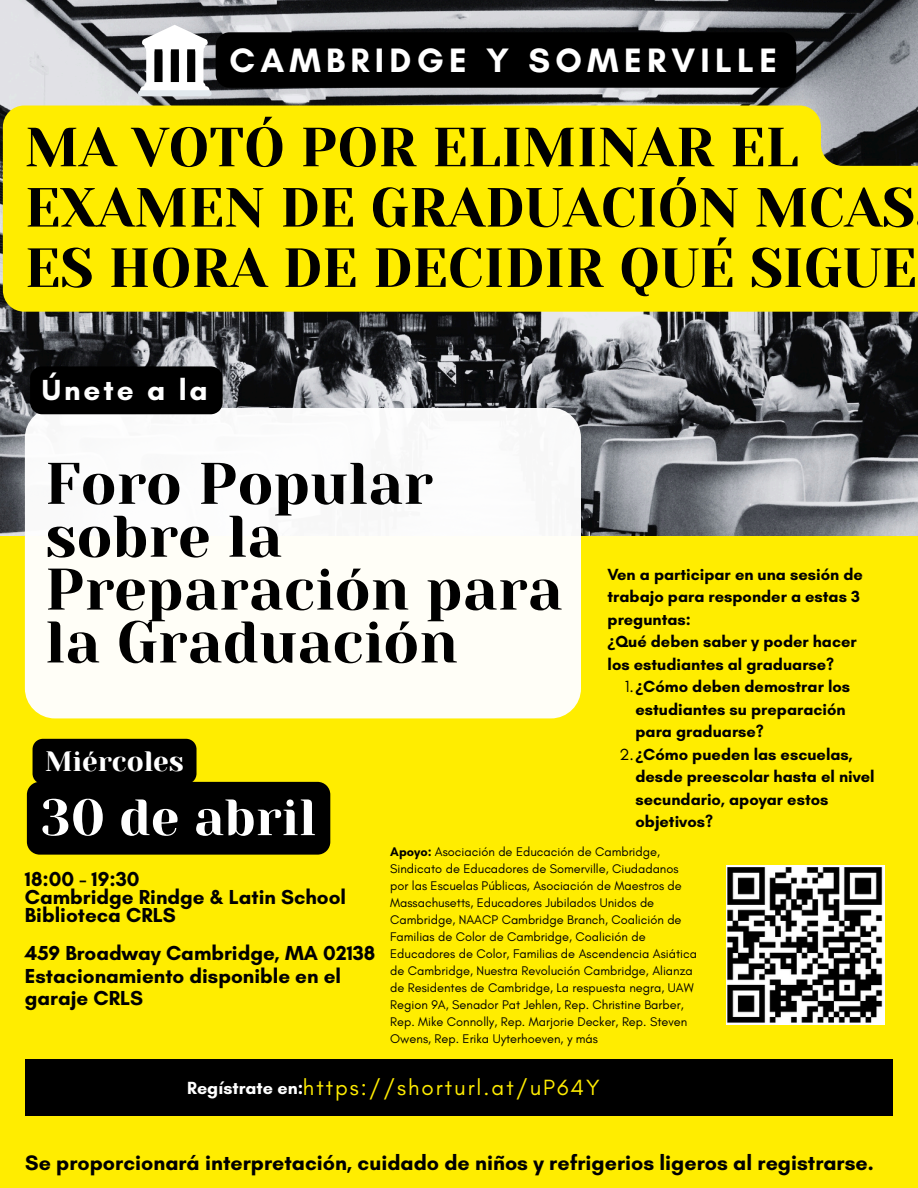
<style>
.page{position:relative;width:918px;height:1188px;background:#ffed00}
.page>*{position:absolute;margin:0;border:0;box-sizing:border-box;transform-origin:0 0}
.t1{font:58.5px/52.8px "Yeseva One";color:#000}
.t2{font:55.05px/60.3px "Yeseva One";color:#000}
.t3{font:50.85px "Yeseva One";color:#fff}
.t4{font:700 34.5px "Glacial Indifference";letter-spacing:.155em;color:#fff}
.t5{font:700 29.7px "Glacial Indifference";letter-spacing:.1em;color:#fff}
.t6{font:27.9px "Yeseva One";color:#fff}
.t7{font:22.5px "Glacial Indifference";letter-spacing:.09em;color:#ffed00}
.t8{font:700 21.45px "Glacial Indifference";color:#000}
.t9{font:700 20.7px/22.5px "Glacial Indifference";color:#000}
.t10{font:700 18px "Glacial Indifference";color:#fff}
.t11{font:700 16.5px/22.5px "Glacial Indifference";color:#000}
.t12{font:12.75px/17.1px "Glacial Indifference";color:#000}
.s1{font-family:"Noto Sans"}
.s2{font-weight:400}
.s3{font-weight:700}
</style>
<div class="page">
<img style="left:0;top:0;width:918px;height:536px">
<div style="left:25px;top:408px;width:556px;height:310px;background:#fffef7;border-radius:30px"></div>
<div style="left:25px;top:1059px;width:867px;height:57px;background:#000"></div>
<div style="left:140px;top:86px;width:70px;height:8px;background:#fff;border-radius:4px"></div>
<div style="left:138px;top:90px;width:74px;height:6px;background:#e1e8ed;border-radius:3px"></div>
<svg style="left:142px;top:25px;width:66px;height:62px;background:#b2b2b3"></svg>
<hr style="left:142px;top:41px;width:66px;height:4px;background:#fff;border-radius:2px">
<img style="left:726px;top:866px;width:159px;height:159px">
<svg style="left:3px;top:106px;width:915px;height:206px"></svg>
<svg style="left:27px;top:739px;width:303px;height:116px"></svg>
<div style="left:216px;top:32px;width:580px;height:56px;background:#000;border-radius:14px"></div>
<div style="left:30px;top:366px;width:193px;height:48px;background:#000"></div>
<p class="t4" style="left:229px;top:39px;width:549px">CAMBRIDGE Y SOMERVILLE</p>
<h2 class="t2" style="left:25px;top:118px;width:894px">MA VOTÓ POR ELIMINAR EL<br>EXAMEN DE GRADUACIÓN MCAS<br>ES HORA DE DECIDIR QUÉ SIGUE</h2>
<p class="t5" style="left:42px;top:372px;width:167px">Únete a la</p>
<h4 class="t1" style="left:45px;top:458px;width:519px">Foro Popular sobre la<br>Preparación para la Graduación</h4>
<p class="t11" style="left:608px;top:563px;width:257px">Ven a participar en una sesión de trabajo para responder a estas 3 preguntas:</p>
<p class="t11" style="left:608px;top:630px;width:251px"><span class="s1">¿</span>Qué deben saber y poder hacer los estudiantes al graduarse?</p>
<p class="t11" style="left:635px;top:675px;width:216px;text-indent:-11px"><span class="s2">1.</span><span class="s1">¿</span>Cómo deben demostrar los estudiantes su preparación para graduarse?</p>
<p class="t11" style="left:635px;top:743px;width:241px;text-indent:-16px"><span class="s2">2.</span><span class="s1">¿</span>Cómo pueden las escuelas, desde preescolar hasta el nivel secundario, apoyar estos objetivos?</p>
<p class="t12" style="left:390px;top:843px;width:308px"><span class="s3">Apoyo:</span> Asociación de Educación de Cambridge, Sindicato de Educadores de Somerville, Ciudadanos por las Escuelas Públicas, Asociación de Maestros de Massachusetts, Educadores Jubilados Unidos de Cambridge, NAACP Cambridge Branch, Coalición de Familias de Color de Cambridge, Coalición de Educadores de Color, Familias de Ascendencia Asiática de Cambridge, Nuestra Revolución Cambridge, Alianza de Residentes de Cambridge, La respuesta negra, UAW Region 9A, Senador Pat Jehlen, Rep. Christine Barber, Rep. Mike Connolly, Rep. Marjorie Decker, Rep. Steven Owens, Rep. Erika Uyterhoeven, y más</p>
<h2 class="t6" style="left:45px;top:745px;width:140px">Miércoles</h2>
<h5 class="t3" style="left:41px;top:789px;width:276px">30 de abril</h5>
<p class="t9" style="left:25px;top:868px;width:116px">18:00 - 19:30</p>
<p class="t9" style="left:25px;top:886px;width:323px">Cambridge Rindge &amp; Latin School</p>
<p class="t9" style="left:25px;top:904px;width:152px">Biblioteca CRLS</p>
<p class="t9" style="left:25px;top:942px;width:352px">459 Broadway Cambridge, MA 02138<br>Estacionamiento disponible en el garaje CRLS</p>
<h3 class="t10" style="left:187px;top:1077px;width:118px">Regístrate en:</h3>
<p class="t7" style="left:303px;top:1074px;width:298px">https://shorturl.at/uP64Y</p>
<h6 class="t8" style="left:25px;top:1150px;width:850px">Se proporcionará interpretación, cuidado de niños y refrigerios ligeros al registrarse.</h6>
</div>
